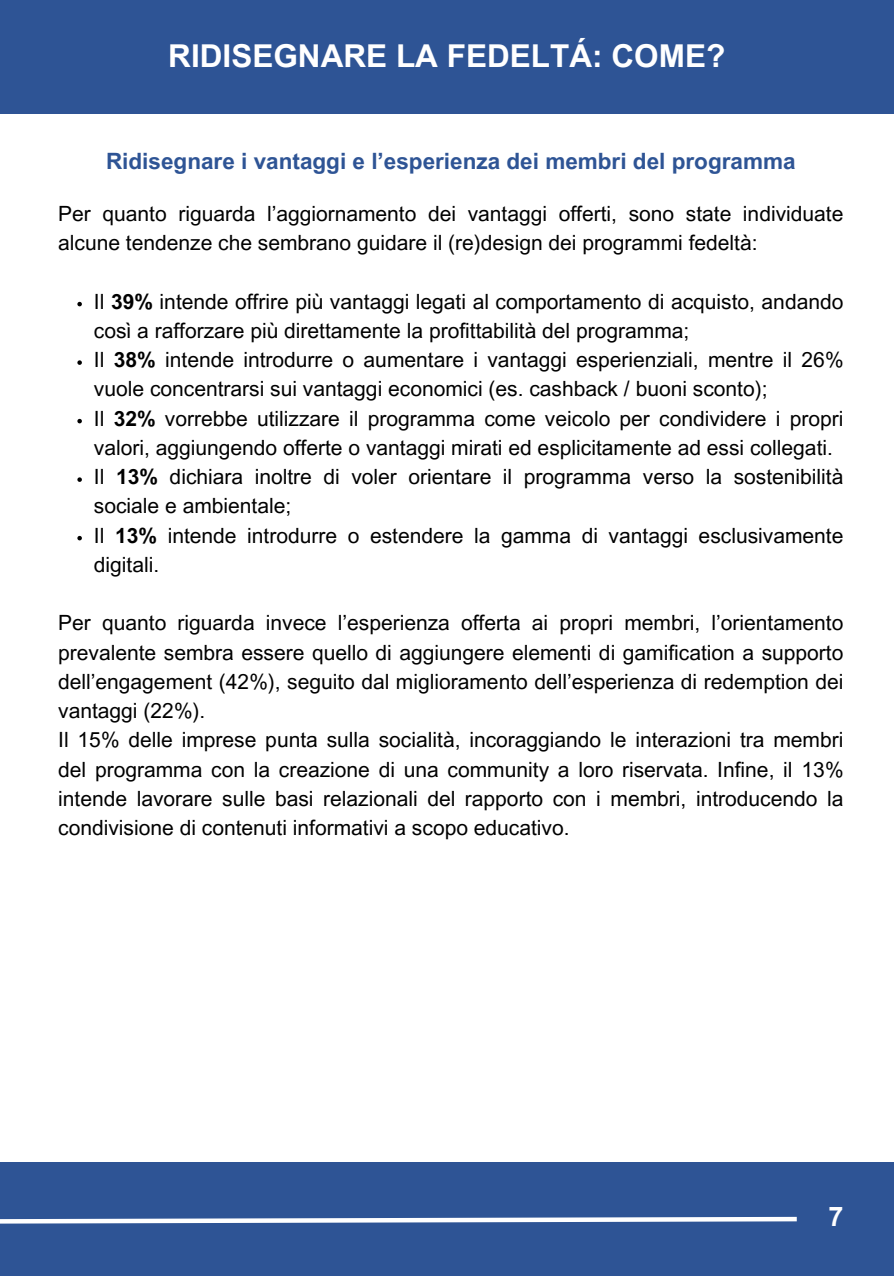
<style>
.page{position:relative;width:894px;height:1276px;background:#fff}
.page>*{position:absolute;margin:0;border:0;box-sizing:border-box;transform-origin:0 0}
.t1{font:700 31.5px "Arial MT Pro";color:#fff}
.t2{font:700 27px "Arial MT Pro";color:#fff}
.t3{font:700 22.5px "Arial MT Pro";color:#2e5495}
.t4{font:21px/29.2px "Arial MT Pro";color:#000}
.s1{font-weight:700}
</style>
<div class="page">
<div style="left:0;top:1162px;width:893px;height:114px;background:#2e5495"></div>
<svg style="left:0;top:1216px;width:797px;height:8px"></svg>
<div style="left:0;top:0;width:893px;height:113px;background:#2e5495"></div>
<svg style="left:77px;top:302px;width:5px;height:4px"></svg>
<svg style="left:77px;top:360px;width:5px;height:5px"></svg>
<svg style="left:77px;top:419px;width:5px;height:4px"></svg>
<svg style="left:77px;top:477px;width:5px;height:5px"></svg>
<svg style="left:77px;top:536px;width:5px;height:4px"></svg>
<p class="t1" style="left:168px;top:44px;width:558px">RIDISEGNARE LA FEDELTÁ: COME?</p>
<p class="t3" style="left:106px;top:152px;width:690px">Ridisegnare i vantaggi e l’esperienza dei membri del programma</p>
<h2 class="t4" style="left:58px;top:201px;width:786px">Per quanto riguarda l’aggiornamento dei vantaggi offerti, sono state individuate alcune tendenze che sembrano guidare il (re)design dei programmi fedeltà:</h2>
<p class="t4" style="left:94px;top:289px;width:750px">Il <span class="s1">39%</span> intende offrire più vantaggi legati al comportamento di acquisto, andando così a rafforzare più direttamente la profittabilità del programma;</p>
<p class="t4" style="left:94px;top:348px;width:750px">Il <span class="s1">38%</span> intende introdurre o aumentare i vantaggi esperienziali, mentre il 26% vuole concentrarsi sui vantaggi economici (es. cashback / buoni sconto);</p>
<p class="t4" style="left:94px;top:406px;width:750px">Il <span class="s1">32%</span> vorrebbe utilizzare il programma come veicolo per condividere i propri valori, aggiungendo offerte o vantaggi mirati ed esplicitamente ad essi collegati.</p>
<p class="t4" style="left:94px;top:465px;width:750px">Il <span class="s1">13%</span> dichiara inoltre di voler orientare il programma verso la sostenibilità sociale e ambientale;</p>
<p class="t4" style="left:94px;top:523px;width:750px">Il <span class="s1">13%</span> intende introdurre o estendere la gamma di vantaggi esclusivamente digitali.</p>
<p class="t4" style="left:58px;top:611px;width:786px;text-align:justify">Per quanto riguarda invece l’esperienza offerta ai propri membri, l’orientamento prevalente sembra essere quello di aggiungere elementi di gamification a supporto dell’engagement (42%), seguito dal miglioramento dell’esperienza di redemption dei vantaggi (22%).</p>
<p class="t4" style="left:58px;top:728px;width:786px;text-align:justify">Il 15% delle imprese punta sulla socialità, incoraggiando le interazioni tra membri del programma con la creazione di una community a loro riservata. Infine, il 13% intende lavorare sulle basi relazionali del rapporto con i membri, introducendo la condivisione di contenuti informativi a scopo educativo.</p>
<h1 class="t2" style="left:828px;top:1207px;width:17px">7</h1>
</div>
